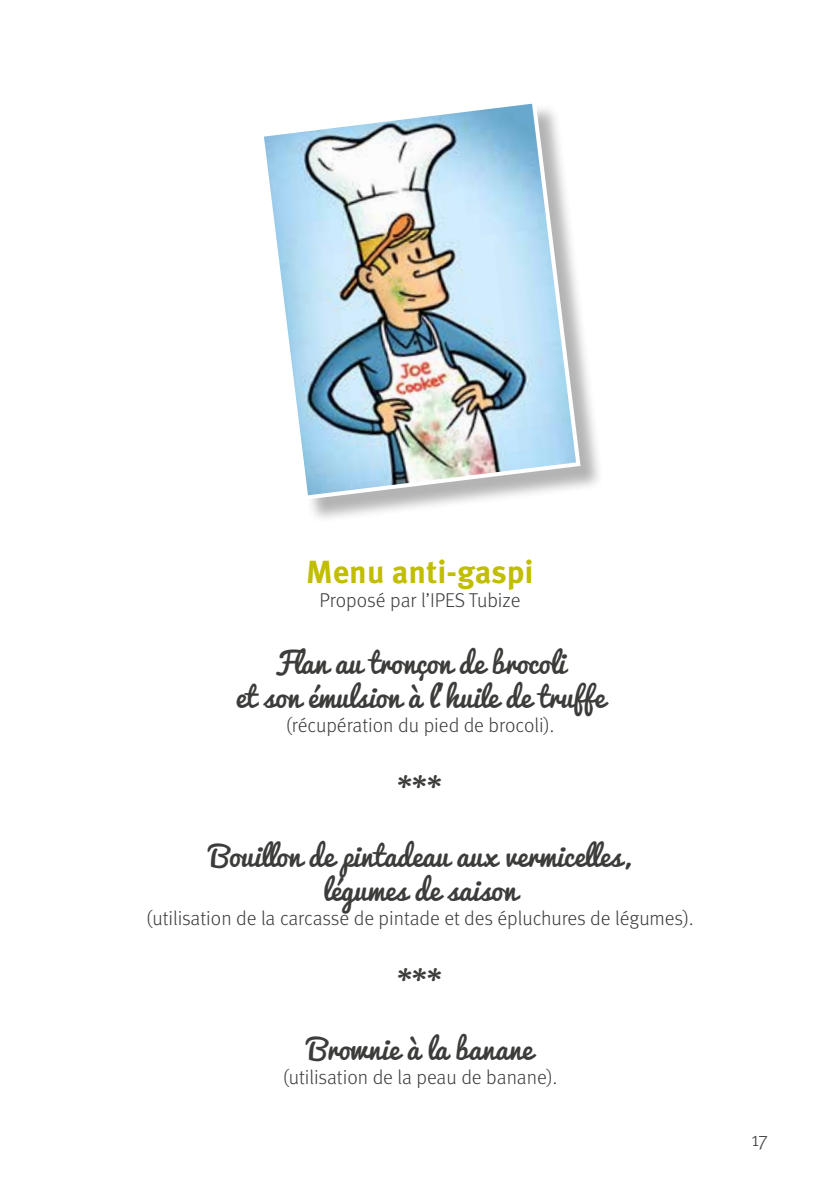
<style>
.page{position:relative;width:840px;height:1191px;background:#fff}
.page>*{position:absolute;margin:0;border:0;box-sizing:border-box;transform-origin:0 0}
.t1{font:700 32px "Meta OT";color:#c1be00}
.t2{font:28px/33.6px "Pacifico";color:#3c3c3b;text-align:center}
.t3{font:300 20px "Meta OT";letter-spacing:-.005em;color:#3c3c3b}
</style>
<div class="page">
<div style="left:263px;top:103px;width:341px;height:420px;background:#000;opacity:.3"></div>
<img style="left:263px;top:103px;width:319px;height:399px">
<h1 class="t1" style="left:306px;top:551px;width:229px">Menu anti-gaspi</h1>
<p class="t3" style="left:319px;top:588px;width:202px">Proposé par l’IPES Tubize</p>
<h2 class="t2" style="left:235px;top:646px;width:370px">Flan au tronçon de brocoli<br>et son émulsion à l’huile de truffe</h2>
<p class="t3" style="left:285px;top:713px;width:270px">(récupération du pied de brocoli).</p>
<h2 class="t2" style="left:397px;top:771px;width:46px">***</h2>
<h2 class="t2" style="left:210px;top:839px;width:421px">Bouillon de pintadeau aux vermicelles, légumes de saison</h2>
<p class="t3" style="left:146px;top:906px;width:548px">(utilisation de la carcasse de pintade et des épluchures de légumes).</p>
<h2 class="t2" style="left:397px;top:964px;width:46px">***</h2>
<h2 class="t2" style="left:307px;top:1032px;width:226px">Brownie à la banane</h2>
<p class="t3" style="left:282px;top:1065px;width:276px">(utilisation de la peau de banane).</p>
<p class="t3" style="left:751px;top:1127px;width:18px">17</p>
</div>
